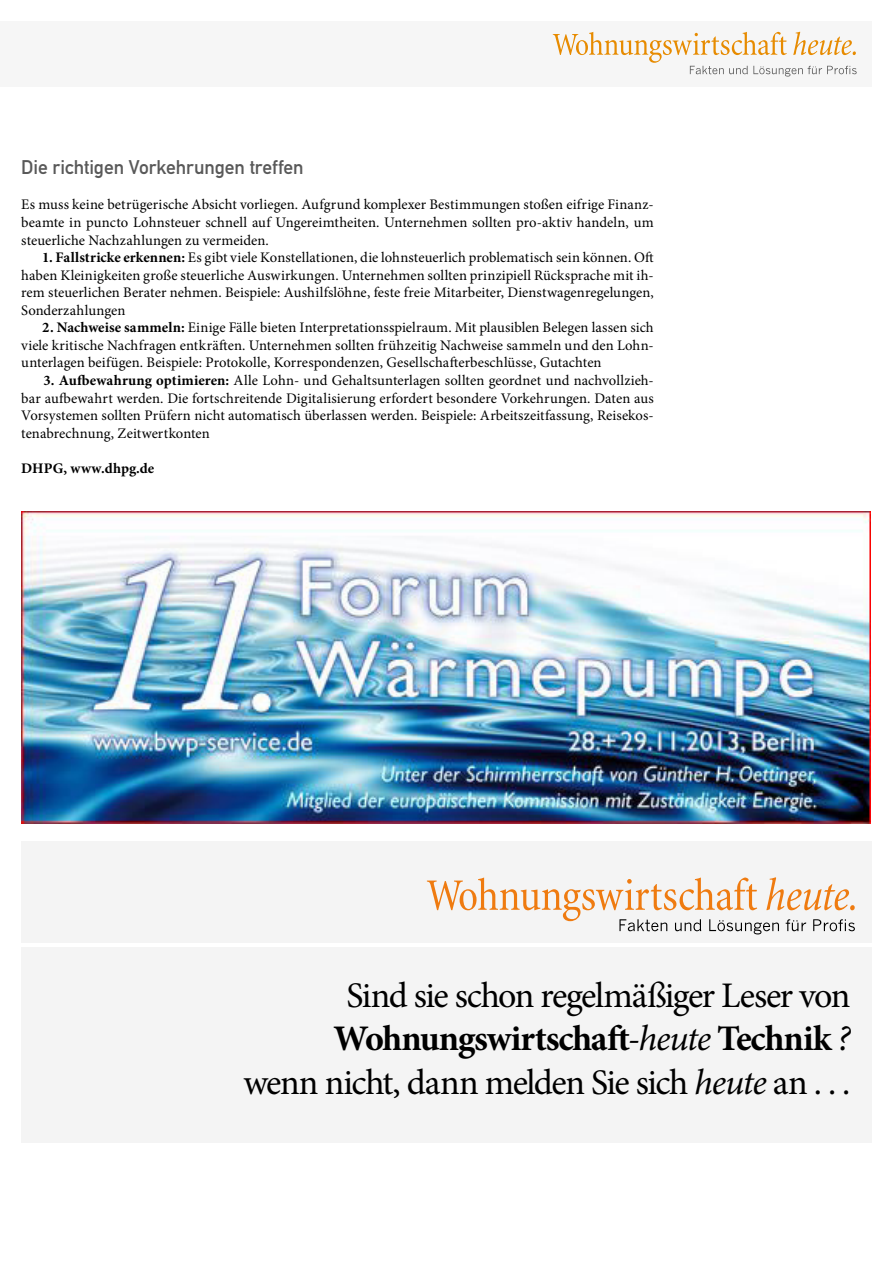
<style>
.page{position:relative;width:893px;height:1263px;background:#fff}
.page>*{position:absolute;margin:0;border:0;box-sizing:border-box;transform-origin:0 0}
.Zwischentext{font:36px "Minion Pro";letter-spacing:-.04em;color:#000}
.Zwischentext-2{font:700 36px "Minion Pro";letter-spacing:-.03em;color:#000}
.Überschrift_Grau{font:19.5px "DIN Mittelschrift";letter-spacing:-.005em;color:#595959}
.Fliesstext{font:14.7px/17.5px "Minion Pro";letter-spacing:.005em;color:#000;text-align:justify}
.Fließtext_erste_Zeil{font:14.7px/17.5px "Minion Pro";letter-spacing:.005em;color:#000;text-align:justify}
.AUTOR{font:700 14.7px "Minion Pro";letter-spacing:.005em;color:#000}
.s1{font-weight:700}
.s2{font-weight:400}
.s3{font-weight:400;font-style:italic}
.s4{font-style:italic}
</style>
<div class="page">
<div style="left:0;top:21px;width:872px;height:66px;background:#f6f6f6"></div>
<svg style="left:553px;top:32px;width:304px;height:45px"></svg>
<img style="left:21px;top:511px;width:849px;height:313px">
<div style="left:21px;top:947px;width:851px;height:195px;background:#f4f4f4"></div>
<div style="left:21px;top:842px;width:851px;height:101px;background:#f4f4f4"></div>
<svg style="left:427px;top:877px;width:428px;height:57px"></svg>
<p class="Überschrift_Grau" style="left:21px;top:156px;width:284px">Die richtigen Vorkehrungen treffen</p>
<p class="Fließtext_erste_Zeil" style="left:21px;top:196px;width:634px">Es muss keine betrügerische Absicht vorliegen. Aufgrund komplexer Bestimmungen stoßen eifrige Finanz&shy;beamte in puncto Lohnsteuer schnell auf Ungereimtheiten. Unternehmen sollten pro-aktiv handeln, um steuerliche Nachzahlungen zu vermeiden.</p>
<p class="Fliesstext" style="left:21px;top:249px;width:634px;text-indent:21px"><span class="s1">1. Fallstricke erkennen:</span> Es gibt viele Konstellationen, die lohnsteuerlich problematisch sein können. Oft haben Kleinigkeiten große steuerliche Auswirkungen. Unternehmen sollten prinzipiell Rücksprache mit ih&shy;rem steuerlichen Berater nehmen. Beispiele: Aushilfslöhne, feste freie Mitarbeiter, Dienstwagenregelungen, Sonderzahlungen</p>
<p class="Fliesstext" style="left:21px;top:319px;width:634px;text-indent:21px"><span class="s1">2. Nachweise sammeln:</span> Einige Fälle bieten Interpretationsspielraum. Mit plausiblen Belegen lassen sich viele kritische Nachfragen entkräften. Unternehmen sollten frühzeitig Nachweise sammeln und den Lohn&shy;unterlagen beifügen. Beispiele: Protokolle, Korrespondenzen, Gesellschafterbeschlüsse, Gutachten</p>
<p class="Fliesstext" style="left:21px;top:372px;width:634px;text-indent:22px"><span class="s1">3. Aufbewahrung optimieren:</span> Alle Lohn- und Gehaltsunterlagen sollten geordnet und nachvollzieh&shy;bar aufbewahrt werden. Die fortschreitende Digitalisierung erfordert besondere Vorkehrungen. Daten aus Vorsystemen sollten Prüfern nicht automatisch überlassen werden. Beispiele: Arbeitszeitfassung, Reisekos&shy;tenabrechnung, Zeitwertkonten</p>
<p class="AUTOR" style="left:21px;top:458px;width:135px">DHPG, www.dhpg.de</p>
<p class="Zwischentext" style="left:346px;top:972px;width:505px">Sind sie schon regelmäßiger Leser von</p>
<p class="Zwischentext-2" style="left:334px;top:1013px;width:518px">Wohnungswirtschaft<span class="s2">-</span><span class="s3">heute</span> Technik <span class="s3">?</span></p>
<p class="Zwischentext" style="left:243px;top:1058px;width:608px">wenn nicht, dann melden Sie sich <span class="s4">heute</span> an . . .</p>
</div>
